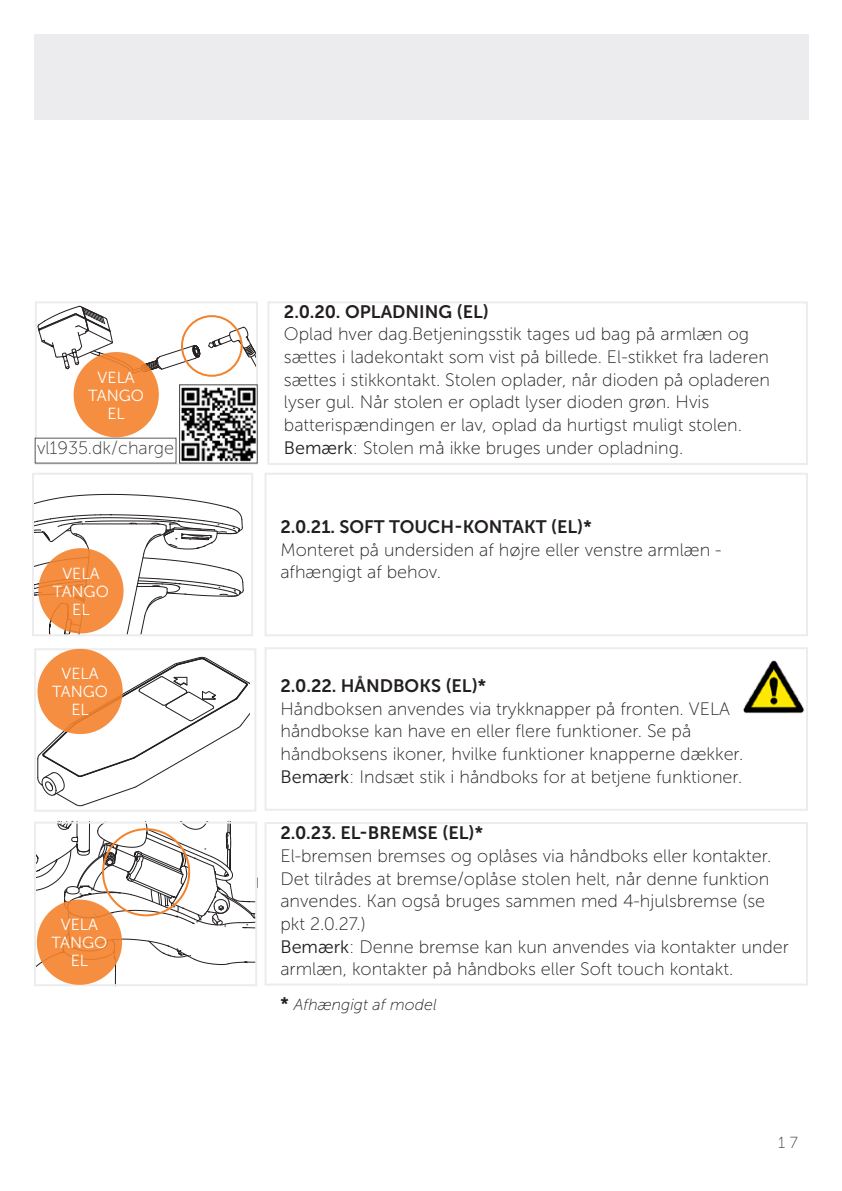
<style>
.page{position:relative;width:842px;height:1191px;background:#fff}
.page>*{position:absolute;margin:0;border:0;box-sizing:border-box;transform-origin:0 0}
.Brugsvejledning__Brødtxt{font:18px/22.6px "Museo Sans 100";color:#231f20}
.Nummerreret_underafsnit{font:18px "Museo Sans 700";color:#231f20}
.Brugsvejledning__Txt_i_orange_cirkel{font:16px/18px "Museo Sans 300";color:#fff;text-align:center}
.Brugsvejledning__Brødtxt-2{font:italic 16px "Museo Sans 100";color:#231f20}
.t1{font:16px "Museo Sans 100";color:#3e3e3f}
.s1{font-family:"Museo Sans 300"}
.s2{font-family:"Museo Sans 700";font-style:normal;font-size:18px}
</style>
<div class="page">
<div style="left:34px;top:34px;width:775px;height:86px;background:#ececee"></div>
<div style="left:265px;top:647px;width:543px;height:163px;border:2px solid #ececee"></div>
<div style="left:265px;top:822px;width:543px;height:163px;border:2px solid #ececee"></div>
<div style="left:265px;top:473px;width:543px;height:163px;border:2px solid #ececee"></div>
<svg style="left:37px;top:657px;width:213px;height:149px"></svg>
<div style="left:34px;top:648px;width:222px;height:163px;border:2px solid #ececee"></div>
<svg style="left:35px;top:494px;width:209px;height:139px"></svg>
<div style="left:32px;top:473px;width:221px;height:163px;border:2px solid #ececee"></div>
<svg style="left:37px;top:824px;width:221px;height:159px"></svg>
<div style="left:34px;top:821px;width:223px;height:165px;border:2px solid #ececee"></div>
<div style="left:102px;top:828px;width:88px;height:88px;border:2px solid #f4822b;border-radius:50%"></div>
<div style="left:267px;top:301px;width:541px;height:164px;border:2px solid #ececee"></div>
<svg style="left:209px;top:327px;width:46px;height:47px"></svg>
<svg style="left:38px;top:306px;width:163px;height:67px"></svg>
<div style="left:35px;top:301px;width:223px;height:164px;border:2px solid #ececee"></div>
<div style="left:74px;top:352px;width:85px;height:85px;background:#f58e40;border-radius:50%"></div>
<svg style="left:38px;top:548px;width:86px;height:85px;background:#f38d40"></svg>
<svg style="left:37px;top:899px;width:85px;height:85px;background:#f38d40"></svg>
<div style="left:37px;top:649px;width:86px;height:85px;background:#f58e40;border-radius:50%"></div>
<img style="left:743px;top:660px;width:61px;height:54px">
<div style="left:181px;top:315px;width:62px;height:62px;border:2px solid #f4822b;border-radius:50%"></div>
<div style="left:35px;top:438px;width:141px;height:25px;background:#fff"></div>
<img style="left:181px;top:386px;width:75px;height:75px">
<div style="left:179px;top:384px;width:79px;height:79px;border:1px solid #454647"></div>
<p class="Brugsvejledning__Txt_i_orange_cirkel" style="left:88px;top:368px;width:57px">VELA<br>TANGO<br>EL</p>
<p class="Brugsvejledning__Brødtxt" style="left:37px;top:436px;width:139px">vl1935.dk/charge</p>
<p class="Brugsvejledning__Txt_i_orange_cirkel" style="left:53px;top:564px;width:57px">VELA<br>TANGO<br>EL</p>
<p class="Brugsvejledning__Txt_i_orange_cirkel" style="left:52px;top:665px;width:57px">VELA<br>TANGO<br>EL</p>
<p class="Brugsvejledning__Txt_i_orange_cirkel" style="left:52px;top:915px;width:57px">VELA<br>TANGO<br>EL</p>
<p class="Nummerreret_underafsnit" style="left:284px;top:301px;width:207px">2.0.20. OPLADNING (EL)</p>
<p class="Brugsvejledning__Brødtxt" style="left:284px;top:323px;width:488px">Oplad hver dag.Betjeningsstik tages ud bag på armlæn og sættes i ladekontakt som vist på billede. El-stikket fra laderen sættes i stikkontakt. Stolen oplader, når dioden på opladeren lyser gul. Når stolen er opladt lyser dioden grøn. Hvis batterispændingen er lav, oplad da hurtigst muligt stolen.<br><span class="s1">Bemærk</span>: Stolen må ikke bruges under opladning.</p>
<p class="Nummerreret_underafsnit" style="left:280px;top:517px;width:313px">2.0.21. SOFT TOUCH-KONTAKT (EL)*</p>
<p class="Brugsvejledning__Brødtxt" style="left:280px;top:538px;width:443px">Monteret på undersiden af højre eller venstre armlæn - afhængigt af behov.</p>
<p class="Nummerreret_underafsnit" style="left:280px;top:675px;width:207px">2.0.22. HÅNDBOKS (EL)*</p>
<p class="Brugsvejledning__Brødtxt" style="left:280px;top:697px;width:464px">Håndboksen anvendes via trykknapper på fronten. VELA håndbokse kan have en eller flere funktioner. Se på håndboksens ikoner, hvilke funktioner knapperne dækker.</p>
<p class="Brugsvejledning__Brødtxt" style="left:280px;top:765px;width:463px"><span class="s1">Bemærk</span>: Indsæt stik i håndboks for at betjene funktioner.</p>
<p class="Nummerreret_underafsnit" style="left:280px;top:823px;width:204px">2.0.23. EL-BREMSE (EL)*</p>
<p class="Brugsvejledning__Brødtxt" style="left:280px;top:844px;width:493px">El-bremsen bremses og oplåses via håndboks eller kontakter.<br>Det tilrådes at bremse/oplåse stolen helt, når denne funktion anvendes. Kan også bruges sammen med 4-hjulsbremse (se pkt 2.0.27.)</p>
<p class="Brugsvejledning__Brødtxt" style="left:280px;top:935px;width:510px"><span class="s1">Bemærk</span>: Denne bremse kan kun anvendes via kontakter under armlæn, kontakter på håndboks eller Soft touch kontakt.</p>
<p class="Brugsvejledning__Brødtxt-2" style="left:280px;top:995px;width:158px"><span class="s2">*</span> Afhængigt af model</p>
<p class="t1" style="left:778px;top:1133px;width:21px">1 7</p>
</div>
